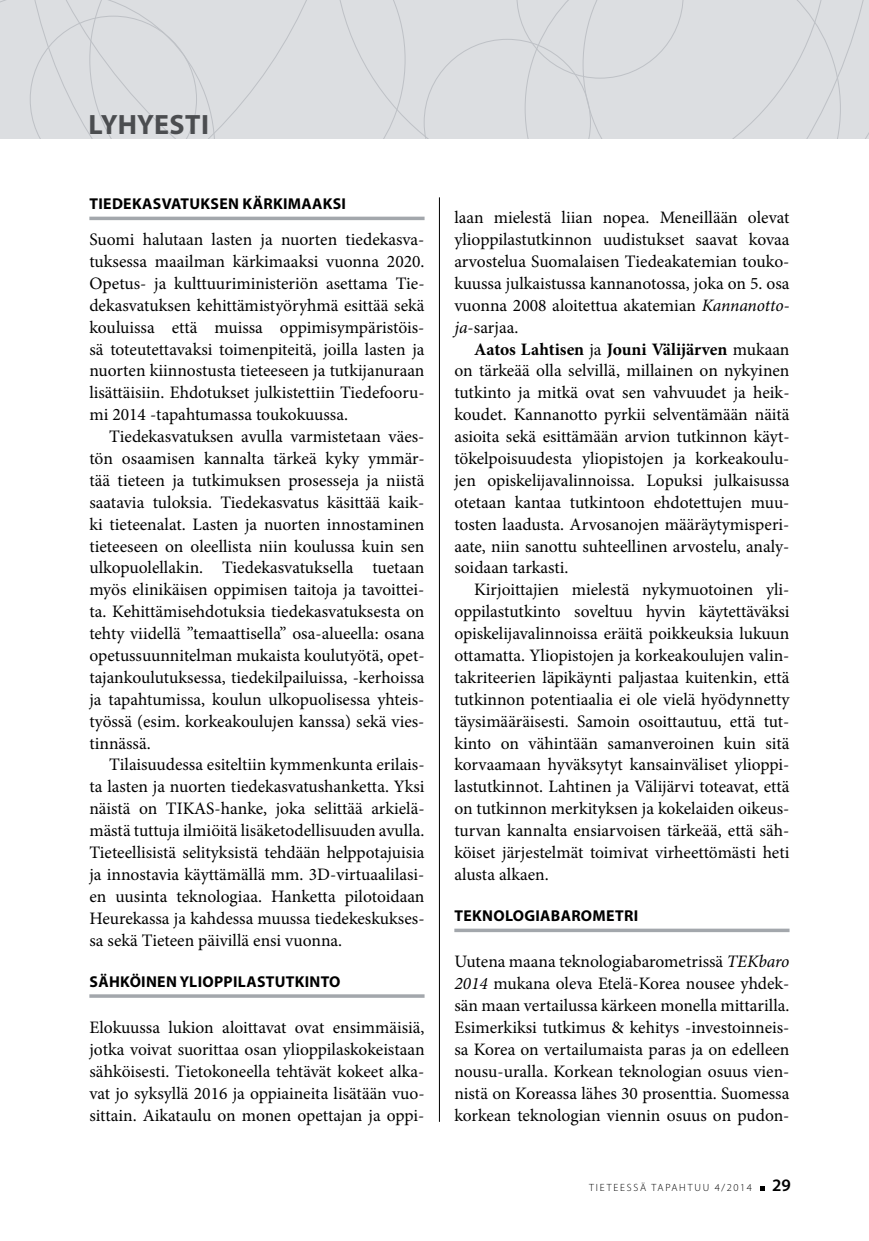
<style>
.page{position:relative;width:869px;height:1241px;background:#fff}
.page>*{position:absolute;margin:0;border:0;box-sizing:border-box;transform-origin:0 0}
.t1{font:700 28px "Myriad Pro";color:#4b4d50}
.t2{font:17.5px/21.9px "Minion Pro";color:#000;text-align:justify}
.t3{font:700 15.75px "Myriad Pro";letter-spacing:.02em;color:#000}
.t4{font:300 10.5px "Myriad Pro";letter-spacing:.17em;color:#000}
.s1{font-style:italic}
.s2{font-weight:700}
.s3{font-weight:600;font-size:17.5px}
</style>
<div class="page">
<svg style="left:760px;top:1186px;width:4px;height:4px"></svg>
<hr style="left:439px;top:197px;width:1px;height:924px;background:#000">
<div style="left:405px;top:0;width:18px;height:139px;background:#dcdee1"></div>
<div style="left:423px;top:0;width:445px;height:139px;background:#dcdee1"></div>
<div style="left:0;top:0;width:89px;height:139px;background:#dcdee1"></div>
<div style="left:89px;top:0;width:316px;height:139px;background:#dcdee1"></div>
<svg style="left:89px;top:216px;width:335px;height:4px"></svg>
<hr style="left:89px;top:994px;width:335px;height:3px;background:#a3a7ac">
<svg style="left:454px;top:928px;width:335px;height:4px"></svg>
<h1 class="t1" style="left:88px;top:106px;width:122px">LYHYESTI</h1>
<p class="t3" style="left:89px;top:193px;width:258px">TIEDEKASVATUKSEN KÄRKIMAAKSI</p>
<p class="t2" style="left:89px;top:228px;width:336px">Suomi halutaan lasten ja nuorten tiedekasva&shy;tuksessa maailman kärkimaaksi vuonna 2020.<br>Opetus- ja kulttuuriministeriön asettama Tie&shy;dekasvatuksen kehittämistyöryhmä esittää sekä kouluissa että muissa oppimisympäristöis&shy;sä toteutettavaksi toimenpiteitä, joilla lasten ja nuorten kiinnostusta tieteeseen ja tutkijanuraan lisättäisiin. Ehdotukset julkistettiin Tiedefooru&shy;mi 2014 -tapahtumassa toukokuussa.</p>
<p class="t2" style="left:89px;top:425px;width:336px;text-indent:20px">Tiedekasvatuksen avulla varmistetaan väes&shy;tön osaamisen kannalta tärkeä kyky ymmär&shy;tää tieteen ja tutkimuksen prosesseja ja niistä saatavia tuloksia. Tiedekasvatus käsittää kaik&shy;ki tieteenalat. Lasten ja nuorten innostaminen tieteeseen on oleellista niin koulussa kuin sen ulkopuolellakin. Tiedekasvatuksella tuetaan myös elinikäisen oppimisen taitoja ja tavoittei&shy;ta. Kehittämisehdotuksia tiedekasvatuksesta on tehty viidellä ”temaattisella” osa-alueella: osana opetussuunnitelman mukaista koulutyötä, opet&shy;tajankoulutuksessa, tiedekilpailuissa, -kerhoissa ja tapahtumissa, koulun ulkopuolisessa yhteis&shy;työssä (esim. korkeakoulujen kanssa) sekä vies&shy;tinnässä.</p>
<p class="t2" style="left:89px;top:753px;width:336px;text-indent:20px">Tilaisuudessa esiteltiin kymmenkunta erilais&shy;ta lasten ja nuorten tiedekasvatushanketta. Yksi näistä on TIKAS-hanke, joka selittää arkielä&shy;mästä tuttuja ilmiöitä lisäketodellisuuden avulla.<br>Tieteellisistä selityksistä tehdään helppotajuisia ja innostavia käyttämällä mm. 3D-virtuaalilasi&shy;en uusinta teknologiaa. Hanketta pilotoidaan Heurekassa ja kahdessa muussa tiedekeskukses&shy;sa sekä Tieteen päivillä ensi vuonna.</p>
<p class="t3" style="left:89px;top:971px;width:252px">SÄHKÖINEN YLIOPPILASTUTKINTO</p>
<p class="t2" style="left:89px;top:1016px;width:336px">Elokuussa lukion aloittavat ovat ensimmäisiä, jotka voivat suorittaa osan ylioppilaskokeistaan sähköisesti. Tietokoneella tehtävät kokeet alka&shy;vat jo syksyllä 2016 ja oppiaineita lisätään vuo&shy;sittain. Aikataulu on monen opettajan ja oppi-</p>
<p class="t2" style="left:454px;top:207px;width:336px">laan mielestä liian nopea. Meneillään olevat ylioppilastutkinnon uudistukset saavat kovaa arvostelua Suomalaisen Tiedeakatemian touko&shy;kuussa julkaistussa kannanotossa, joka on 5. osa vuonna 2008 aloitettua akatemian <span class="s1">Kannanotto&shy;ja</span>-sarjaa.</p>
<p class="t2" style="left:454px;top:338px;width:336px;text-indent:20px"><span class="s2">Aatos Lahtisen</span> ja <span class="s2">Jouni Välijärven</span> mukaan on tärkeää olla selvillä, millainen on nykyinen tutkinto ja mitkä ovat sen vahvuudet ja heik&shy;koudet. Kannanotto pyrkii selventämään näitä asioita sekä esittämään arvion tutkinnon käyt&shy;tökelpoisuudesta yliopistojen ja korkeakoulu&shy;jen opiskelijavalinnoissa. Lopuksi julkaisussa otetaan kantaa tutkintoon ehdotettujen muu&shy;tosten laadusta. Arvosanojen määräytymisperi&shy;aate, niin sanottu suhteellinen arvostelu, analy&shy;soidaan tarkasti.</p>
<p class="t2" style="left:454px;top:578px;width:336px;text-indent:20px">Kirjoittajien mielestä nykymuotoinen yli&shy;oppilastutkinto soveltuu hyvin käytettäväksi opiskelijavalinnoissa eräitä poikkeuksia lukuun ottamatta. Yliopistojen ja korkeakoulujen valin&shy;takriteerien läpikäynti paljastaa kuitenkin, että tutkinnon potentiaalia ei ole vielä hyödynnetty täysimääräisesti. Samoin osoittautuu, että tut&shy;kinto on vähintään samanveroinen kuin sitä korvaamaan hyväksytyt kansainväliset ylioppi&shy;lastutkinnot. Lahtinen ja Välijärvi toteavat, että on tutkinnon merkityksen ja kokelaiden oikeus&shy;turvan kannalta ensiarvoisen tärkeää, että säh&shy;köiset järjestelmät toimivat virheettömästi heti alusta alkaen.</p>
<p class="t3" style="left:454px;top:905px;width:185px">TEKNOLOGIABAROMETRI</p>
<p class="t2" style="left:454px;top:950px;width:336px">Uutena maana teknologiabarometrissä <span class="s1">TEKbaro 2014</span> mukana oleva Etelä-Korea nousee yhdek&shy;sän maan vertailussa kärkeen monella mittarilla.<br>Esimerkiksi tutkimus &amp; kehitys -investoinneis&shy;sa Korea on vertailumaista paras ja on edelleen nousu-uralla. Korkean teknologian osuus vien&shy;nistä on Koreassa lähes 30 prosenttia. Suomessa korkean teknologian viennin osuus on pudon-</p>
<p class="t4" style="left:589px;top:1181px;width:203px">TIETEESSÄ TAPAHTUU 4/2014 <span class="s3">29</span></p>
</div>
